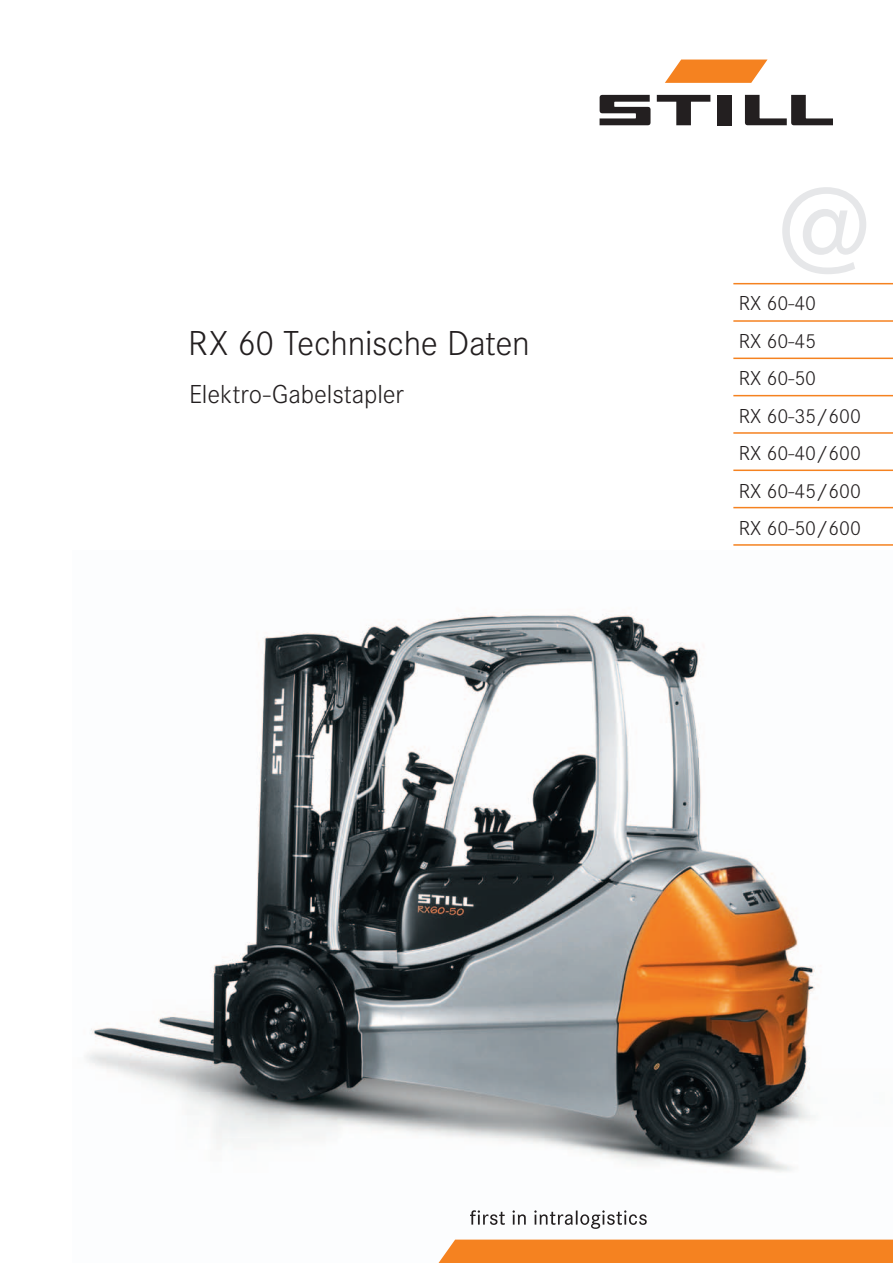
<style>
.page{position:relative;width:893px;height:1263px;background:#fff}
.page>*{position:absolute;margin:0;border:0;box-sizing:border-box;transform-origin:0 0}
.t1{font:500 126px "Corporate S";color:#e6e7e9}
.t2{font:300 36px "Corporate S";letter-spacing:-.01em;color:#231f20}
.t3{font:300 27px "Corporate S";letter-spacing:-.005em;color:#231f20}
.t4{font:300 21px/37.5px "Corporate S";color:#231f20}
</style>
<div class="page">
<img style="left:86px;top:614px;width:729px;height:649px">
<svg style="left:470px;top:1210px;width:177px;height:19px"></svg>
<svg style="left:657px;top:95px;width:53px;height:30px"></svg>
<div style="left:717px;top:95px;width:14px;height:30px;background:#231f20"></div>
<svg style="left:600px;top:95px;width:50px;height:30px"></svg>
<svg style="left:745px;top:95px;width:88px;height:30px"></svg>
<svg style="left:665px;top:60px;width:102px;height:23px;background:#f69543"></svg>
<div style="left:439px;top:1239px;width:454px;height:24px;background:#f58220"></div>
<hr style="left:733px;top:283px;width:160px;height:1px;background:#f58220">
<hr style="left:733px;top:320px;width:160px;height:2px;background:#f58220">
<hr style="left:733px;top:358px;width:160px;height:1px;background:#f58220">
<hr style="left:733px;top:395px;width:160px;height:1px;background:#f58220">
<hr style="left:733px;top:432px;width:160px;height:2px;background:#f58220">
<hr style="left:733px;top:469px;width:160px;height:2px;background:#f58220">
<hr style="left:733px;top:507px;width:160px;height:1px;background:#f58220">
<hr style="left:733px;top:544px;width:160px;height:2px;background:#f58220">
<h2 class="t2" style="left:188px;top:322px;width:343px">RX 60 Technische Daten</h2>
<p class="t3" style="left:189px;top:378px;width:216px">Elektro-Gabelstapler</p>
<h1 class="t1" style="left:778px;top:159px;width:94px">@</h1>
<p class="t4" style="left:739px;top:285px;width:124px">RX 60-40<br>RX 60-45<br>RX 60-50<br>RX 60-35/600<br>RX 60-40/600<br>RX 60-45/600<br>RX 60-50/600</p>
</div>
